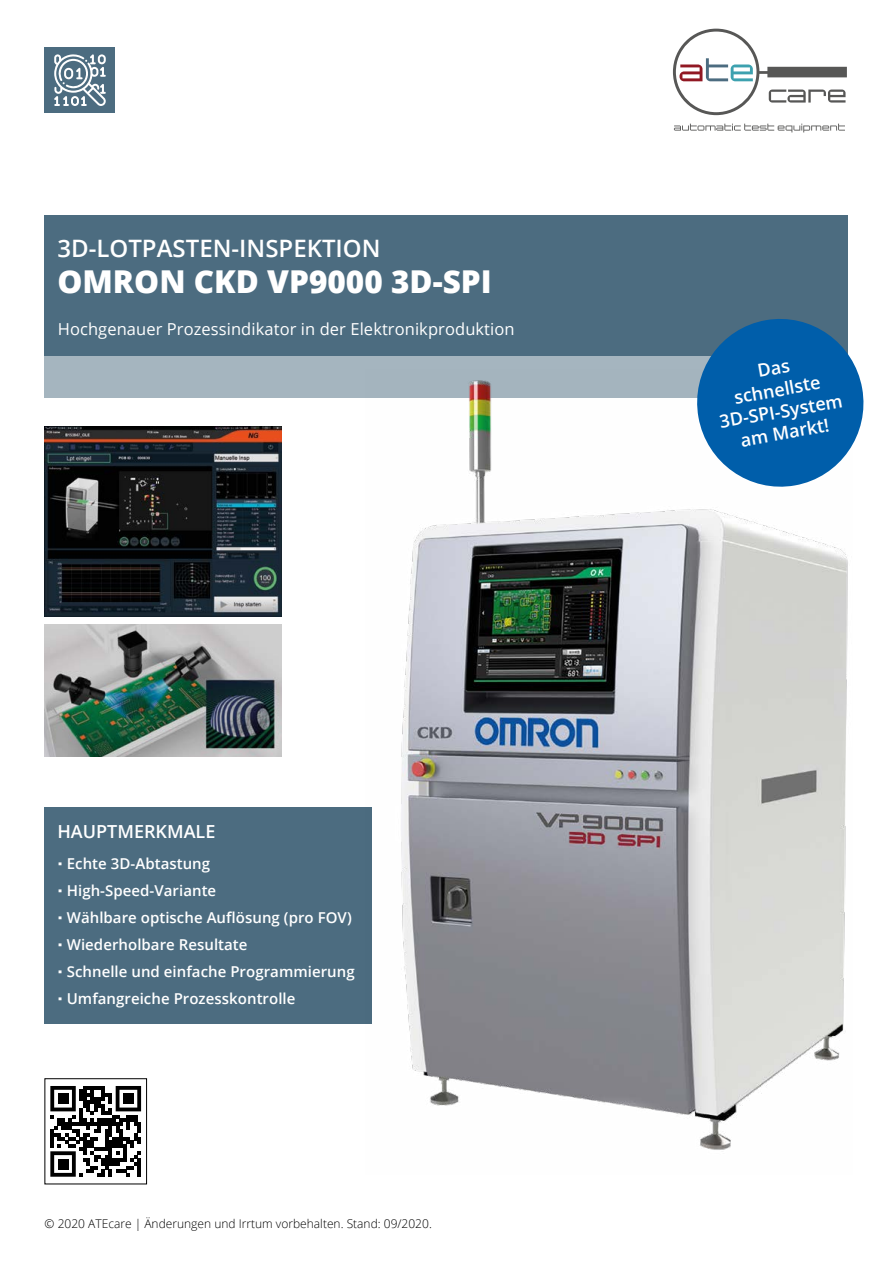
<style>
.page{position:relative;width:893px;height:1263px;background:#fff}
.page>*{position:absolute;margin:0;border:0;box-sizing:border-box;transform-origin:0 0}
.t1{font:800 31.5px "Open Sans";color:#fff}
.t2{font:600 24px "Open Sans";color:#fff}
.t3{font:600 18px/21.8px "Open Sans";color:#fff;text-align:center}
.t4{font:16.5px "Open Sans";letter-spacing:.005em;color:#fff}
.t5{font:600 15px "Open Sans";letter-spacing:.005em;color:#fff}
.t6{font:300 12px "Open Sans";color:#000}
.s1{font-family:"Tele Grotesk Next";font-weight:400}
</style>
<div class="page">
<img style="left:45px;top:426px;width:237px;height:191px">
<img style="left:45px;top:625px;width:237px;height:132px">
<svg style="left:673px;top:29px;width:174px;height:86px"></svg>
<svg style="left:674px;top:124px;width:171px;height:8px"></svg>
<div style="left:45px;top:215px;width:803px;height:140px;background:#4c6c80"></div>
<div style="left:45px;top:355px;width:803px;height:43px;background:#a5b5bf"></div>
<svg style="left:50px;top:1086px;width:91px;height:91px"></svg>
<div style="left:58px;top:1093px;width:11px;height:11px;background:#000"></div>
<div style="left:123px;top:1093px;width:11px;height:11px;background:#000"></div>
<div style="left:58px;top:1158px;width:11px;height:11px;background:#000"></div>
<div style="left:45px;top:1078px;width:102px;height:106px;border:1px solid #000"></div>
<div style="left:45px;top:807px;width:327px;height:217px;background:#4c6c80"></div>
<img style="left:401px;top:380px;width:447px;height:770px">
<svg style="left:690px;top:319px;width:174px;height:174px"></svg>
<div style="left:45px;top:47px;width:70px;height:66px;background:#4c6c80"></div>
<svg style="left:54px;top:54px;width:52px;height:52px"></svg>
<h2 class="t2" style="left:57px;top:231px;width:325px">3D-LOTPASTEN-INSPEKTION</h2>
<h1 class="t1" style="left:57px;top:257px;width:436px">OMRON CKD VP9000 3D-SPI</h1>
<p class="t4" style="left:58px;top:317px;width:458px">Hochgenauer Prozessindikator in der Elektronikproduktion</p>
<p class="t3" style="left:57px;top:820px;width:160px">HAUPTMERKMALE</p>
<p class="t5" style="left:57px;top:853px;width:154px"><span class="s1">•</span> Echte 3D-Abtastung</p>
<p class="t5" style="left:57px;top:880px;width:160px"><span class="s1">•</span> High-Speed-Variante</p>
<p class="t5" style="left:57px;top:907px;width:296px"><span class="s1">•</span> Wählbare optische Auflösung (pro FOV)</p>
<p class="t5" style="left:57px;top:934px;width:192px"><span class="s1">•</span> Wiederholbare Resultate</p>
<p class="t5" style="left:57px;top:961px;width:299px"><span class="s1">•</span> Schnelle und einfache Programmierung</p>
<p class="t5" style="left:57px;top:988px;width:240px"><span class="s1">•</span> Umfangreiche Prozesskontrolle</p>
<p class="t6" style="left:45px;top:1215px;width:389px">© 2020 ATEcare | Änderungen und Irrtum vorbehalten. Stand: 09/2020.</p>
<p class="t3" style="left:710px;top:368px;width:126px;rotate:-10deg">Das<br>schnellste<br>3D-SPI-System am Markt!</p>
</div>
